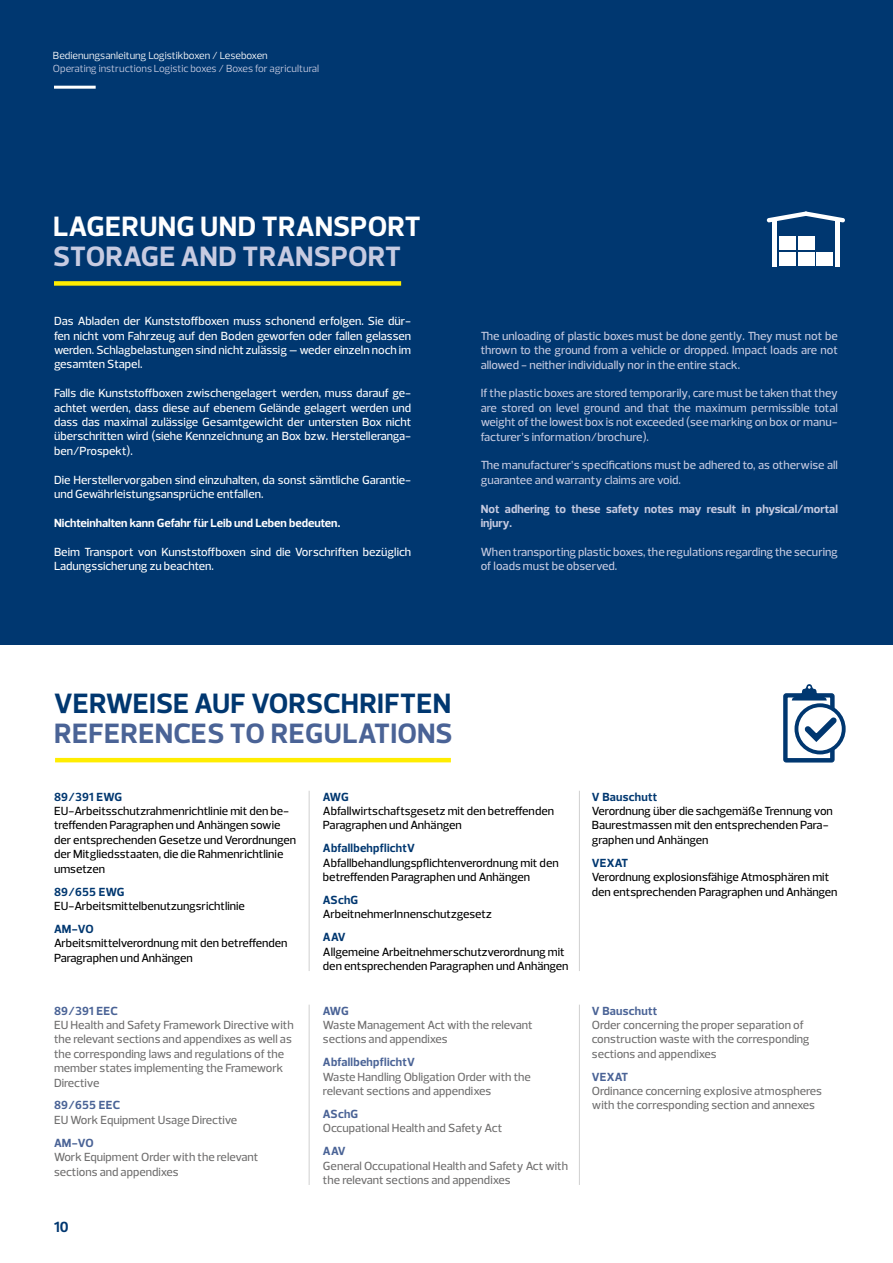
<style>
.page{position:relative;width:893px;height:1263px;background:#fff}
.page>*{position:absolute;margin:0;border:0;box-sizing:border-box;transform-origin:0 0}
.t1{font:700 28.5px "Prelo";color:#003770}
.t2{font:700 28.5px "Prelo";letter-spacing:.015em;color:#4a6396}
.t3{font:700 28.5px "Prelo";letter-spacing:.015em;color:#fff}
.t4{font:700 28.5px "Prelo";color:#c7cbe1}
.t5{font:700 15px "Prelo";color:#003770}
.t6{font:500 12px/14.4px "Prelo";color:#000}
.t7{font:500 12px/14.4px "Prelo";color:#706f6f}
.t8{font:500 12px/14.4px "Prelo";color:#fff;text-align:justify}
.t9{font:500 12px/14.4px "Prelo";color:#c7cbe1;text-align:justify}
.t10{font:700 12px "Prelo";letter-spacing:.02em;color:#003770}
.t11{font:700 12px "Prelo";letter-spacing:.02em;color:#4a6396}
.t12{font:700 12px/14.4px "Prelo";color:#c7cbe1}
.t13{font:700 12px "Prelo";color:#fff}
.t14{font:10.5px "Prelo";color:#c7cbe1}
.t15{font:10.5px "Prelo";color:#fff}
</style>
<div class="page">
<div style="left:0;top:0;width:893px;height:644px;background:#003770"></div>
<hr style="left:309px;top:791px;width:1px;height:180px;background:#d0d0d0">
<hr style="left:309px;top:1005px;width:1px;height:180px;background:#d0d0d0">
<hr style="left:579px;top:791px;width:1px;height:180px;background:#d0d0d0">
<hr style="left:579px;top:1005px;width:1px;height:180px;background:#d0d0d0">
<div style="left:54px;top:281px;width:347px;height:5px;background:#ffed00"></div>
<div style="left:779px;top:252px;width:17px;height:14px;background:#fff"></div>
<div style="left:798px;top:252px;width:16px;height:14px;background:#fff"></div>
<div style="left:817px;top:252px;width:16px;height:14px;background:#fff"></div>
<div style="left:779px;top:236px;width:17px;height:14px;background:#fff"></div>
<div style="left:798px;top:236px;width:16px;height:14px;background:#fff"></div>
<hr style="left:772px;top:220px;width:4px;height:46px;background:#fff">
<div style="left:835px;top:220px;width:5px;height:46px;background:#fff"></div>
<svg style="left:767px;top:211px;width:78px;height:12px"></svg>
<hr style="left:55px;top:758px;width:396px;height:4px;background:#ffed00">
<div style="left:784px;top:694px;width:50px;height:68px;background:#003770;border-radius:2px"></div>
<div style="left:783px;top:693px;width:51px;height:69px;border:1px solid #003770;border-radius:2px"></div>
<div style="left:787px;top:697px;width:44px;height:62px;background:#fff"></div>
<div style="left:787px;top:696px;width:44px;height:63px;border:1px solid #003770"></div>
<svg style="left:792px;top:684px;width:35px;height:16px"></svg>
<svg style="left:796px;top:705px;width:48px;height:47px"></svg>
<div style="left:794px;top:703px;width:52px;height:51px;border:4px solid #003770;border-radius:50%"></div>
<svg style="left:799px;top:712px;width:43px;height:34px"></svg>
<hr style="left:54px;top:86px;width:42px;height:3px;background:#fff">
<p class="t15" style="left:53px;top:49px;width:216px">Bedienungsanleitung Logistikboxen / Leseboxen</p>
<p class="t14" style="left:53px;top:62px;width:268px">Operating instructions Logistic boxes / Boxes for agricultural</p>
<h1 class="t3" style="left:53px;top:209px;width:369px">LAGERUNG UND TRANSPORT</h1>
<h1 class="t4" style="left:53px;top:239px;width:350px">STORAGE AND TRANSPORT</h1>
<p class="t8" style="left:54px;top:314px;width:359px">Das Abladen der Kunststoffboxen muss schonend erfolgen. Sie dür&shy;fen nicht vom Fahrzeug auf den Boden geworfen oder fallen gelassen werden. Schlagbelastungen sind nicht zulässig – weder einzeln noch im gesamten Stapel.</p>
<p class="t8" style="left:54px;top:386px;width:359px">Falls die Kunststoffboxen zwischengelagert werden, muss darauf ge&shy;achtet werden, dass diese auf ebenem Gelände gelagert werden und dass das maximal zulässige Gesamtgewicht der untersten Box nicht überschritten wird (siehe Kennzeichnung an Box bzw. Herstelleranga&shy;ben/Prospekt).</p>
<p class="t8" style="left:54px;top:472px;width:359px">Die Herstellervorgaben sind einzuhalten, da sonst sämtliche Garantie&shy;und Gewährleistungsansprüche entfallen.</p>
<p class="t13" style="left:54px;top:515px;width:288px">Nichteinhalten kann Gefahr für Leib und Leben bedeuten.</p>
<p class="t8" style="left:54px;top:544px;width:359px">Beim Transport von Kunststoffboxen sind die Vorschriften bezüglich<br>Ladungssicherung zu beachten.</p>
<p class="t9" style="left:481px;top:329px;width:359px">The unloading of plastic boxes must be done gently. They must not be thrown to the ground from a vehicle or dropped. Impact loads are not allowed - neither individually nor in the entire stack.</p>
<p class="t9" style="left:481px;top:386px;width:359px">If the plastic boxes are stored temporarily, care must be taken that they are stored on level ground and that the maximum permissible total weight of the lowest box is not exceeded (see marking on box or manu&shy;facturer’s information/brochure).</p>
<p class="t9" style="left:481px;top:458px;width:359px">The manufacturer’s specifications must be adhered to, as otherwise all guarantee and warranty claims are void.</p>
<p class="t12" style="left:481px;top:501px;width:359px">Not adhering to these safety notes may result in physical/mortal injury.</p>
<p class="t9" style="left:481px;top:545px;width:359px">When transporting plastic boxes, the regulations regarding the securing of loads must be observed.</p>
<h1 class="t1" style="left:54px;top:686px;width:399px">VERWEISE AUF VORSCHRIFTEN</h1>
<h1 class="t2" style="left:54px;top:716px;width:400px">REFERENCES TO REGULATIONS</h1>
<p class="t10" style="left:54px;top:789px;width:70px">89/391 EWG</p>
<p class="t6" style="left:54px;top:804px;width:244px">EU-Arbeitsschutzrahmenrichtlinie mit den be&shy;treffenden Paragraphen und Anhängen sowie der entsprechenden Gesetze und Verordnungen der Mitgliedsstaaten, die die Rahmenrichtlinie umsetzen</p>
<p class="t10" style="left:54px;top:884px;width:72px">89/655 EWG</p>
<p class="t6" style="left:54px;top:899px;width:192px">EU-Arbeitsmittelbenutzungsrichtlinie</p>
<p class="t10" style="left:54px;top:921px;width:41px">AM-VO</p>
<p class="t6" style="left:54px;top:936px;width:235px">Arbeitsmittelverordnung mit den betreffenden<br>Paragraphen und Anhängen</p>
<p class="t11" style="left:54px;top:1003px;width:65px">89/391 EEC</p>
<p class="t7" style="left:54px;top:1018px;width:241px">EU Health and Safety Framework Directive with the relevant sections and appendixes as well as the corresponding laws and regulations of the member states implementing the Framework Directive</p>
<p class="t11" style="left:54px;top:1098px;width:68px">89/655 EEC</p>
<p class="t7" style="left:54px;top:1113px;width:185px">EU Work Equipment Usage Directive</p>
<p class="t11" style="left:54px;top:1135px;width:41px">AM-VO</p>
<p class="t7" style="left:54px;top:1150px;width:206px">Work Equipment Order with the relevant sections and appendixes</p>
<p class="t5" style="left:54px;top:1217px;width:16px">10</p>
<p class="t10" style="left:323px;top:789px;width:27px">AWG</p>
<p class="t6" style="left:323px;top:804px;width:233px">Abfallwirtschaftsgesetz mit den betreffenden<br>Paragraphen und Anhängen</p>
<p class="t10" style="left:323px;top:841px;width:94px">AbfallbehpflichtV</p>
<p class="t6" style="left:323px;top:855px;width:237px">Abfallbehandlungspflichtenverordnung mit den betreffenden Paragraphen und Anhängen</p>
<p class="t10" style="left:323px;top:893px;width:37px">ASchG</p>
<p class="t6" style="left:323px;top:907px;width:170px">ArbeitnehmerInnenschutzgesetz</p>
<p class="t10" style="left:323px;top:930px;width:24px">AAV</p>
<p class="t6" style="left:323px;top:944px;width:247px">Allgemeine Arbeitnehmerschutzverordnung mit den entsprechenden Paragraphen und Anhängen</p>
<p class="t11" style="left:323px;top:1003px;width:27px">AWG</p>
<p class="t7" style="left:323px;top:1018px;width:211px">Waste Management Act with the relevant sections and appendixes</p>
<p class="t11" style="left:323px;top:1055px;width:94px">AbfallbehpflichtV</p>
<p class="t7" style="left:323px;top:1069px;width:209px">Waste Handling Obligation Order with the relevant sections and appendixes</p>
<p class="t11" style="left:323px;top:1106px;width:37px">ASchG</p>
<p class="t7" style="left:323px;top:1121px;width:181px">Occupational Health and Safety Act</p>
<p class="t11" style="left:323px;top:1144px;width:24px">AAV</p>
<p class="t7" style="left:323px;top:1158px;width:247px">General Occupational Health and Safety Act with the relevant sections and appendixes</p>
<p class="t10" style="left:592px;top:789px;width:67px">V Bauschutt</p>
<p class="t6" style="left:592px;top:804px;width:243px">Verordnung über die sachgemäße Trennung von<br>Baurestmassen mit den entsprechenden Para&shy;graphen und Anhängen</p>
<p class="t10" style="left:592px;top:855px;width:38px">VEXAT</p>
<p class="t6" style="left:592px;top:870px;width:247px">Verordnung explosionsfähige Atmosphären mit den entsprechenden Paragraphen und Anhängen</p>
<p class="t11" style="left:592px;top:1003px;width:67px">V Bauschutt</p>
<p class="t7" style="left:592px;top:1018px;width:219px">Order concerning the proper separation of construction waste with the corresponding sections and appendixes</p>
<p class="t11" style="left:592px;top:1069px;width:38px">VEXAT</p>
<p class="t7" style="left:592px;top:1084px;width:232px">Ordinance concerning explosive atmospheres with the corresponding section and annexes</p>
</div>
